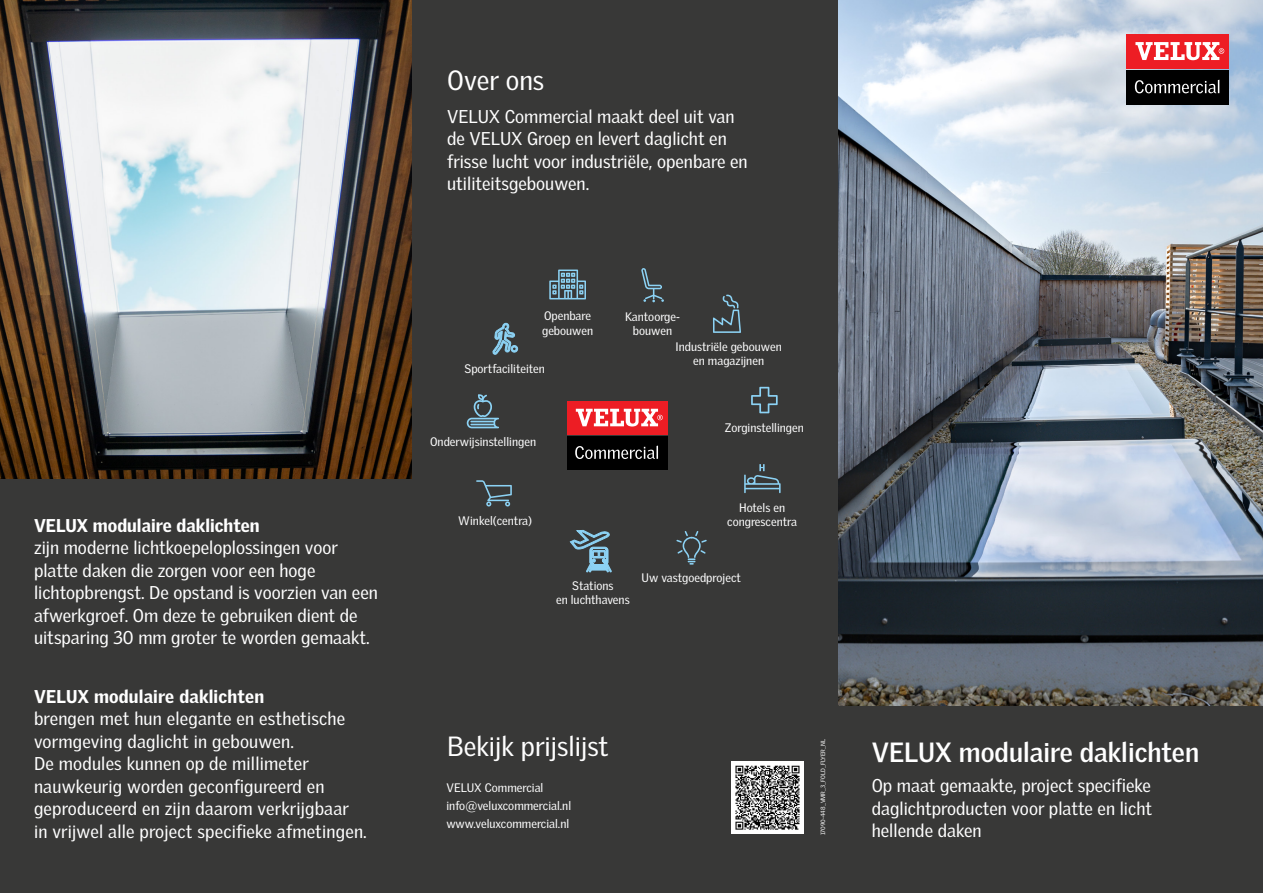
<style>
.page{position:relative;width:1263px;height:893px;background:#fff}
.page>*{position:absolute;margin:0;border:0;box-sizing:border-box;transform-origin:0 0}
.t1{font:700 27px "Velux Gothic";color:#fff}
.t2{font:27px "Velux Gothic";color:#fff}
.t3{font:18px/22.5px "Velux Gothic";color:#fff}
.t4{font:900 18px "Velux Gothic";color:#fff}
.t5{font:12px/14.4px "Velux Gothic";color:#fff;text-align:center}
.t6{font:6px "Velux Gothic";color:#fff}
</style>
<div class="page">
<img style="left:838px;top:0;width:425px;height:707px">
<img style="left:0;top:0;width:412px;height:480px">
<div style="left:0;top:480px;width:412px;height:413px;background:#383837"></div>
<div style="left:838px;top:707px;width:425px;height:186px;background:#383837"></div>
<div style="left:412px;top:0;width:425px;height:893px;background:#383837"></div>
<svg style="left:549px;top:270px;width:37px;height:29px"></svg>
<svg style="left:492px;top:323px;width:26px;height:31px"></svg>
<svg style="left:713px;top:295px;width:28px;height:38px"></svg>
<svg style="left:641px;top:268px;width:23px;height:34px"></svg>
<svg style="left:751px;top:387px;width:27px;height:26px"></svg>
<svg style="left:570px;top:530px;width:41px;height:42px"></svg>
<svg style="left:676px;top:531px;width:31px;height:34px"></svg>
<svg style="left:744px;top:464px;width:37px;height:29px"></svg>
<svg style="left:476px;top:480px;width:36px;height:26px"></svg>
<svg style="left:467px;top:394px;width:32px;height:34px"></svg>
<div style="left:567px;top:401px;width:100px;height:33px;background:#ed1d24"></div>
<svg style="left:576px;top:409px;width:87px;height:17px"></svg>
<div style="left:567px;top:437px;width:100px;height:33px;background:#000"></div>
<svg style="left:575px;top:446px;width:83px;height:13px"></svg>
<div style="left:1127px;top:34px;width:102px;height:34px;background:#ed1d24"></div>
<svg style="left:1135px;top:42px;width:89px;height:18px"></svg>
<div style="left:1127px;top:71px;width:102px;height:34px;background:#000"></div>
<svg style="left:1135px;top:80px;width:84px;height:13px"></svg>
<img style="left:731px;top:762px;width:73px;height:72px">
<p class="t4" style="left:34px;top:514px;width:227px">VELUX modulaire daklichten</p>
<p class="t3" style="left:34px;top:536px;width:345px">zijn moderne lichtkoepeloplossingen voor platte daken die zorgen voor een hoge lichtopbrengst. De opstand is voorzien van een afwerkgroef. Om deze te gebruiken dient de uitsparing 30 mm groter te worden gemaakt.</p>
<p class="t4" style="left:34px;top:685px;width:232px">VELUX modulaire daklichten</p>
<p class="t3" style="left:34px;top:707px;width:334px">brengen met hun elegante en esthetische vormgeving daglicht in gebouwen.<br>De modules kunnen op de millimeter nauwkeurig worden geconfigureerd en geproduceerd en zijn daarom verkrijgbaar<br>in vrijwel alle project specifieke afmetingen.</p>
<h1 class="t2" style="left:447px;top:64px;width:99px">Over ons</h1>
<p class="t3" style="left:447px;top:105px;width:302px">VELUX Commercial maakt deel uit van de VELUX Groep en levert daglicht en frisse lucht voor industriële, openbare en utiliteitsgebouwen.</p>
<p class="t5" style="left:542px;top:309px;width:53px;text-align:left">Openbare gebouwen</p>
<p class="t5" style="left:464px;top:361px;width:82px">Sportfaciliteiten</p>
<p class="t5" style="left:430px;top:434px;width:107px">Onderwijsinstellingen</p>
<p class="t5" style="left:625px;top:309px;width:56px">Kantoorge&shy;bouwen</p>
<p class="t5" style="left:675px;top:339px;width:108px">Industriële gebouwen en magazijnen</p>
<p class="t5" style="left:725px;top:420px;width:81px">Zorginstellingen</p>
<p class="t5" style="left:739px;top:500px;width:48px">Hotels en</p>
<p class="t5" style="left:458px;top:513px;width:75px">Winkel(centra)</p>
<p class="t5" style="left:727px;top:514px;width:71px">congrescentra</p>
<p class="t5" style="left:556px;top:578px;width:75px">Stations<br>en luchthavens</p>
<p class="t5" style="left:641px;top:570px;width:101px">Uw vastgoedproject</p>
<h1 class="t2" style="left:447px;top:730px;width:163px">Bekijk prijslijst</h1>
<p class="t5" style="left:446px;top:778px;width:126px;line-height:18px;text-align:left">VELUX Commercial info@veluxcommercial.nl www.veluxcommercial.nl</p>
<p class="t6" style="left:819px;top:835px;width:98px;rotate:-90deg">17090-448_VMR_3_FOLD_FLYER_NL</p>
<h1 class="t1" style="left:872px;top:735px;width:329px">VELUX modulaire daklichten</h1>
<p class="t3" style="left:872px;top:774px;width:282px">Op maat gemaakte, project specifieke daglichtproducten voor platte en licht</p>
<p class="t3" style="left:872px;top:819px;width:111px">hellende daken</p>
</div>
